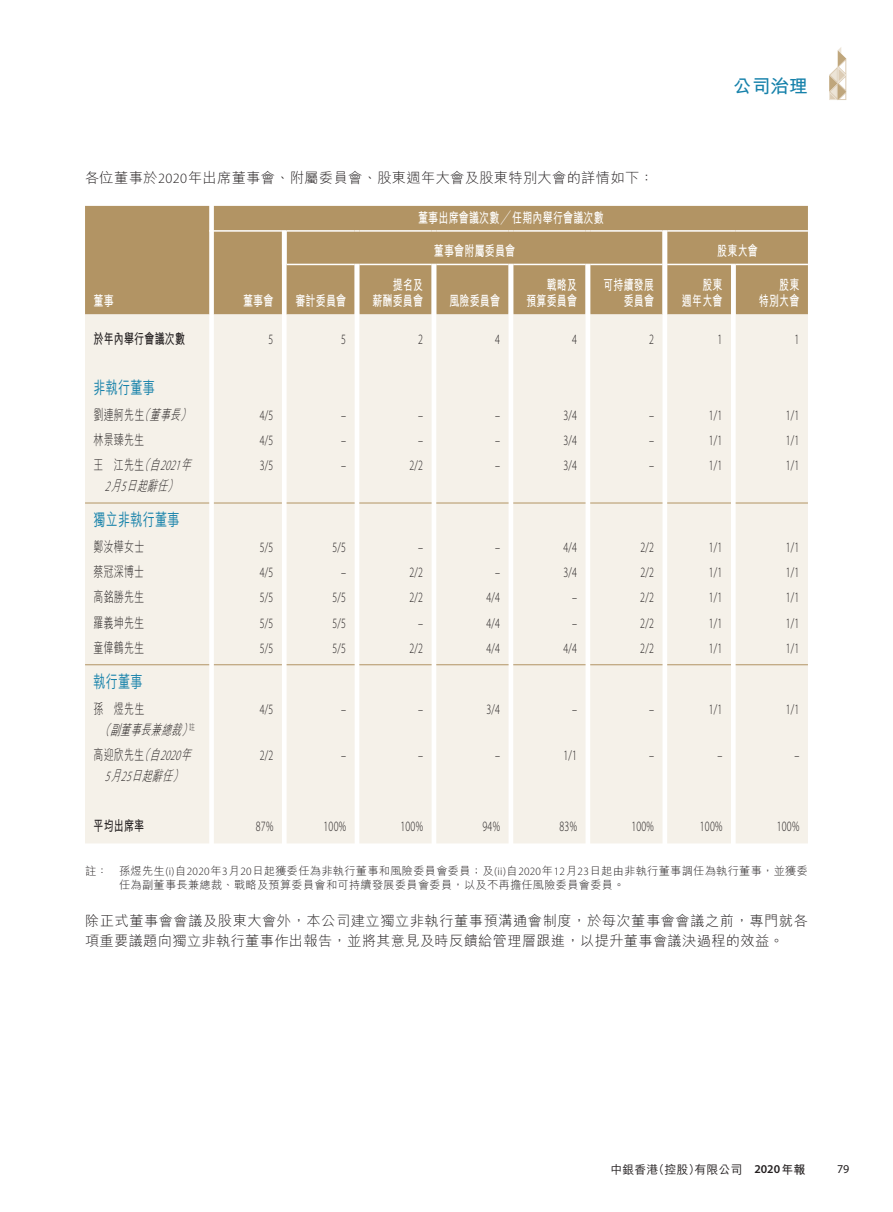
<style>
.page{position:relative;width:893px;height:1212px;background:#fff}
.page>*{position:absolute;margin:0;border:0;box-sizing:border-box;transform-origin:0 0}
.t1{font:700 18.75px "M Hei HK";color:#1581aa}
.t2{font:500 17.25px "M Hei HK";letter-spacing:.02em;color:#1581aa;scale:.7 1}
.t3{font:300 14.25px "Myriad Pro";letter-spacing:.02em;color:#231f20;scale:.7 1}
.t4{font:300 14.25px/19.5px "M Hei HK";letter-spacing:.02em;color:#231f20}
.t5{font:700 14.25px/16.5px "M Hei HK";letter-spacing:.02em;color:#fff;text-align:right;scale:.7 1}
.t6{font:italic 300 14.25px/21px "M Hei HK";color:#231f20;text-align:center;scale:.7 1}
.t7{font:300 14.25px "M Hei HK";letter-spacing:.02em;color:#231f20;scale:.7 1}
.t8{font:700 14.25px "M Hei HK";letter-spacing:.02em;color:#231f20;scale:.7 1}
.t9{font:500 12px "M Hei HK";color:#231f20}
.t10{font:12px "Myriad Pro";color:#231f20}
.t11{font:300 11.25px/13.5px "M Hei HK";letter-spacing:.02em;color:#231f20}
.s1{font-family:"Myriad Pro"}
.s2{font-style:italic}
.s3{font-style:normal}
.s4{font-family:"Myriad Pro";font-weight:600}
.s5{font-weight:700}
</style>
<div class="page">
<svg style="left:829px;top:47px;width:18px;height:53px"></svg>
<div style="left:85px;top:206px;width:723px;height:108px;background:#b29464"></div>
<div style="left:85px;top:314px;width:723px;height:529px;background:#f5f1e9"></div>
<hr style="left:736px;top:264px;width:72px;height:1px;background:#fff">
<hr style="left:214px;top:230px;width:68px;height:2px;background:#fff">
<hr style="left:736px;top:230px;width:72px;height:2px;background:#fff">
<svg style="left:282px;top:230px;width:454px;height:85px;background:#b99e72"></svg>
<hr style="left:85px;top:503px;width:124px;height:1px;background:#b29464">
<hr style="left:214px;top:503px;width:68px;height:1px;background:#b29464">
<hr style="left:287px;top:503px;width:68px;height:1px;background:#b29464">
<hr style="left:359px;top:503px;width:73px;height:1px;background:#b29464">
<hr style="left:436px;top:503px;width:73px;height:1px;background:#b29464">
<hr style="left:513px;top:503px;width:72px;height:1px;background:#b29464">
<hr style="left:590px;top:503px;width:72px;height:1px;background:#b29464">
<hr style="left:667px;top:503px;width:64px;height:1px;background:#b29464">
<hr style="left:736px;top:503px;width:72px;height:1px;background:#b29464">
<hr style="left:85px;top:664px;width:124px;height:1px;background:#b29464">
<hr style="left:214px;top:664px;width:68px;height:1px;background:#b29464">
<hr style="left:287px;top:664px;width:68px;height:1px;background:#b29464">
<hr style="left:359px;top:664px;width:73px;height:1px;background:#b29464">
<hr style="left:436px;top:664px;width:73px;height:1px;background:#b29464">
<hr style="left:513px;top:664px;width:72px;height:1px;background:#b29464">
<hr style="left:590px;top:664px;width:72px;height:1px;background:#b29464">
<hr style="left:667px;top:664px;width:64px;height:1px;background:#b29464">
<hr style="left:736px;top:664px;width:72px;height:1px;background:#b29464">
<h1 class="t1" style="left:733px;top:73px;width:76px">公司治理</h1>
<p class="t4" style="left:85px;top:168px;width:570px">各位董事於<span class="s1">2020</span>年出席董事會、附屬委員會、股東週年大會及股東特別大會的詳情如下：</p>
<p class="t5" style="left:418px;top:208px;width:267px">董事出席會議次數╱任期內舉行會議次數</p>
<p class="t5" style="left:434px;top:241px;width:118px">董事會附屬委員會</p>
<p class="t5" style="left:717px;top:241px;width:59px">股東大會</p>
<p class="t5" style="left:94px;top:292px;width:30px">董事</p>
<p class="t5" style="left:243px;top:292px;width:45px">董事會</p>
<p class="t5" style="left:295px;top:292px;width:74px">審計委員會</p>
<p class="t5" style="left:526px;top:275px;width:74px">戰略及<br>預算委員會</p>
<p class="t5" style="left:603px;top:275px;width:74px">可持續發展委員會</p>
<p class="t5" style="left:682px;top:275px;width:59px">股東<br>週年大會</p>
<p class="t5" style="left:759px;top:275px;width:59px">股東<br>特別大會</p>
<p class="t5" style="left:372px;top:275px;width:74px">提名及<br>薪酬委員會</p>
<p class="t5" style="left:449px;top:292px;width:74px">風險委員會</p>
<p class="t8" style="left:94px;top:328px;width:132px">於年內舉行會議次數</p>
<p class="t3" style="left:269px;top:331px;width:8px">5</p>
<p class="t3" style="left:341px;top:331px;width:8px">5</p>
<p class="t3" style="left:418px;top:331px;width:8px">2</p>
<p class="t3" style="left:495px;top:331px;width:8px">4</p>
<p class="t3" style="left:572px;top:331px;width:8px">4</p>
<p class="t3" style="left:649px;top:331px;width:8px">2</p>
<p class="t3" style="left:718px;top:331px;width:8px">1</p>
<p class="t3" style="left:795px;top:331px;width:8px">1</p>
<p class="t2" style="left:94px;top:375px;width:89px">非執行董事</p>
<p class="t7" style="left:94px;top:407px;width:145px">劉連舸先生<span class="s2">（董事長）</span></p>
<p class="t3" style="left:260px;top:407px;width:21px">4/5</p>
<p class="t3" style="left:341px;top:407px;width:9px">–</p>
<p class="t3" style="left:418px;top:407px;width:9px">–</p>
<p class="t3" style="left:495px;top:407px;width:9px">–</p>
<p class="t3" style="left:563px;top:407px;width:21px">3/4</p>
<p class="t3" style="left:649px;top:407px;width:9px">–</p>
<p class="t3" style="left:709px;top:407px;width:21px">1/1</p>
<p class="t3" style="left:786px;top:407px;width:21px">1/1</p>
<p class="t7" style="left:94px;top:432px;width:74px">林景臻先生</p>
<p class="t3" style="left:260px;top:432px;width:21px">4/5</p>
<p class="t3" style="left:341px;top:432px;width:9px">–</p>
<p class="t3" style="left:418px;top:432px;width:9px">–</p>
<p class="t3" style="left:495px;top:432px;width:9px">–</p>
<p class="t3" style="left:563px;top:432px;width:21px">3/4</p>
<p class="t3" style="left:649px;top:432px;width:9px">–</p>
<p class="t3" style="left:709px;top:432px;width:21px">1/1</p>
<p class="t3" style="left:786px;top:432px;width:21px">1/1</p>
<p class="t6" style="left:94px;top:454px;width:146px"><span class="s3">王 江先生</span>（自<span class="s1">2021</span>年<br><span class="s1">2</span>月<span class="s1">5</span>日起辭任）</p>
<p class="t3" style="left:260px;top:458px;width:21px">3/5</p>
<p class="t3" style="left:341px;top:458px;width:9px">–</p>
<p class="t3" style="left:409px;top:458px;width:21px">2/2</p>
<p class="t3" style="left:495px;top:458px;width:9px">–</p>
<p class="t3" style="left:563px;top:458px;width:21px">3/4</p>
<p class="t3" style="left:649px;top:458px;width:9px">–</p>
<p class="t3" style="left:709px;top:458px;width:21px">1/1</p>
<p class="t3" style="left:786px;top:458px;width:21px">1/1</p>
<p class="t2" style="left:94px;top:507px;width:124px">獨立非執行董事</p>
<p class="t7" style="left:94px;top:539px;width:74px">鄭汝樺女士</p>
<p class="t3" style="left:260px;top:539px;width:21px">5/5</p>
<p class="t3" style="left:332px;top:539px;width:21px">5/5</p>
<p class="t3" style="left:418px;top:539px;width:9px">–</p>
<p class="t3" style="left:495px;top:539px;width:9px">–</p>
<p class="t3" style="left:563px;top:539px;width:21px">4/4</p>
<p class="t3" style="left:640px;top:539px;width:21px">2/2</p>
<p class="t3" style="left:709px;top:539px;width:21px">1/1</p>
<p class="t3" style="left:786px;top:539px;width:21px">1/1</p>
<p class="t7" style="left:94px;top:565px;width:74px">蔡冠深博士</p>
<p class="t3" style="left:260px;top:564px;width:21px">4/5</p>
<p class="t3" style="left:341px;top:564px;width:9px">–</p>
<p class="t3" style="left:409px;top:564px;width:21px">2/2</p>
<p class="t3" style="left:495px;top:564px;width:9px">–</p>
<p class="t3" style="left:563px;top:564px;width:21px">3/4</p>
<p class="t3" style="left:640px;top:564px;width:21px">2/2</p>
<p class="t3" style="left:709px;top:564px;width:21px">1/1</p>
<p class="t3" style="left:786px;top:564px;width:21px">1/1</p>
<p class="t7" style="left:94px;top:590px;width:74px">高銘勝先生</p>
<p class="t3" style="left:260px;top:590px;width:21px">5/5</p>
<p class="t3" style="left:332px;top:590px;width:21px">5/5</p>
<p class="t3" style="left:409px;top:590px;width:21px">2/2</p>
<p class="t3" style="left:486px;top:590px;width:21px">4/4</p>
<p class="t3" style="left:572px;top:590px;width:9px">–</p>
<p class="t3" style="left:640px;top:590px;width:21px">2/2</p>
<p class="t3" style="left:709px;top:590px;width:21px">1/1</p>
<p class="t3" style="left:786px;top:590px;width:21px">1/1</p>
<p class="t7" style="left:94px;top:615px;width:74px">羅義坤先生</p>
<p class="t3" style="left:260px;top:615px;width:21px">5/5</p>
<p class="t3" style="left:332px;top:615px;width:21px">5/5</p>
<p class="t3" style="left:418px;top:615px;width:9px">–</p>
<p class="t3" style="left:486px;top:615px;width:21px">4/4</p>
<p class="t3" style="left:572px;top:615px;width:9px">–</p>
<p class="t3" style="left:640px;top:615px;width:21px">2/2</p>
<p class="t3" style="left:709px;top:615px;width:21px">1/1</p>
<p class="t3" style="left:786px;top:615px;width:21px">1/1</p>
<p class="t7" style="left:94px;top:640px;width:74px">童偉鶴先生</p>
<p class="t3" style="left:260px;top:640px;width:21px">5/5</p>
<p class="t3" style="left:332px;top:640px;width:21px">5/5</p>
<p class="t3" style="left:409px;top:640px;width:21px">2/2</p>
<p class="t3" style="left:486px;top:640px;width:21px">4/4</p>
<p class="t3" style="left:563px;top:640px;width:21px">4/4</p>
<p class="t3" style="left:640px;top:640px;width:21px">2/2</p>
<p class="t3" style="left:709px;top:640px;width:21px">1/1</p>
<p class="t3" style="left:786px;top:640px;width:21px">1/1</p>
<p class="t2" style="left:94px;top:669px;width:72px">執行董事</p>
<p class="t6" style="left:100px;top:698px;width:138px;text-align:left;text-indent:-6px"><span class="s3">孫 煜先生<br></span>（副董事長兼總裁）<sup>註</sup></p>
<p class="t3" style="left:260px;top:701px;width:21px">4/5</p>
<p class="t3" style="left:341px;top:701px;width:9px">–</p>
<p class="t3" style="left:418px;top:701px;width:9px">–</p>
<p class="t3" style="left:486px;top:701px;width:21px">3/4</p>
<p class="t3" style="left:572px;top:701px;width:9px">–</p>
<p class="t3" style="left:649px;top:701px;width:9px">–</p>
<p class="t3" style="left:709px;top:701px;width:21px">1/1</p>
<p class="t3" style="left:786px;top:701px;width:21px">1/1</p>
<p class="t6" style="left:94px;top:744px;width:146px"><span class="s3">高迎欣先生</span>（自<span class="s1">2020</span>年<br><span class="s1">5</span>月<span class="s1">25</span>日起辭任）</p>
<p class="t3" style="left:260px;top:747px;width:21px">2/2</p>
<p class="t3" style="left:341px;top:747px;width:9px">–</p>
<p class="t3" style="left:418px;top:747px;width:9px">–</p>
<p class="t3" style="left:495px;top:747px;width:9px">–</p>
<p class="t3" style="left:563px;top:747px;width:21px">1/1</p>
<p class="t3" style="left:649px;top:747px;width:9px">–</p>
<p class="t3" style="left:717px;top:747px;width:9px">–</p>
<p class="t3" style="left:794px;top:747px;width:9px">–</p>
<p class="t8" style="left:94px;top:816px;width:74px">平均出席率</p>
<p class="t3" style="left:256px;top:819px;width:27px">87%</p>
<p class="t3" style="left:323px;top:819px;width:34px">100%</p>
<p class="t3" style="left:400px;top:819px;width:34px">100%</p>
<p class="t3" style="left:482px;top:819px;width:27px">94%</p>
<p class="t3" style="left:559px;top:819px;width:27px">83%</p>
<p class="t3" style="left:631px;top:819px;width:34px">100%</p>
<p class="t3" style="left:700px;top:819px;width:34px">100%</p>
<p class="t3" style="left:777px;top:819px;width:34px">100%</p>
<p class="t11" style="left:119px;top:864px;width:690px;text-indent:-34px">註： 孫煜先生<span class="s1">(i)</span>自<span class="s1">2020</span>年<span class="s1">3</span>月<span class="s1">20</span>日起獲委任為非執行董事和風險委員會委員；及<span class="s1">(ii)</span>自<span class="s1">2020</span>年<span class="s1">12</span>月<span class="s1">23</span>日起由非執行董事調任為執行董事，並獲委任為副董事長兼總裁、戰略及預算委員會和可持續發展委員會委員，以及不再擔任風險委員會委員。</p>
<p class="t4" style="left:85px;top:911px;width:724px">除正式董事會會議及股東大會外，本公司建立獨立非執行董事預溝通會制度，於每次董事會會議之前，專門就各項重要議題向獨立非執行董事作出報告，並將其意見及時反饋給管理層跟進，以提升董事會議決過程的效益。</p>
<p class="t9" style="left:610px;top:1160px;width:196px">中銀香港（控股）有限公司 <span class="s4">2020</span><span class="s5">年報</span></p>
<p class="t10" style="left:837px;top:1161px;width:14px">79</p>
</div>
